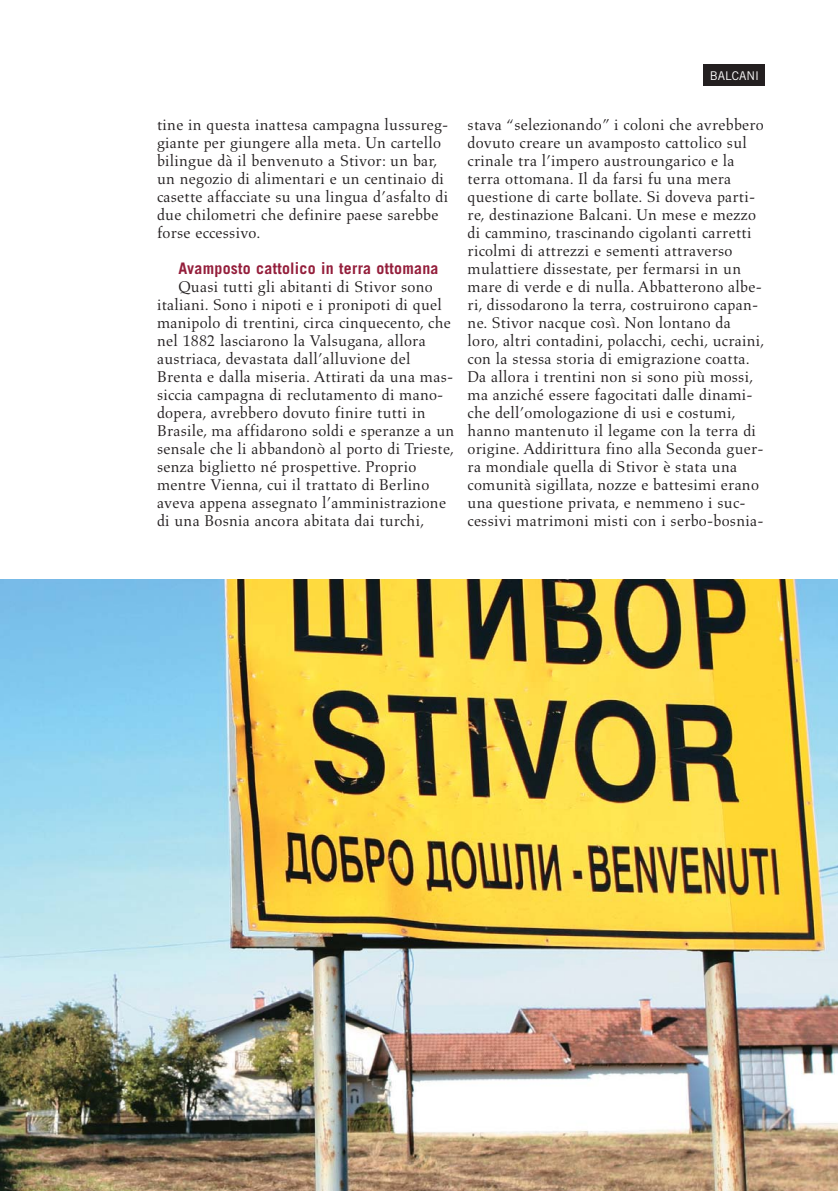
<style>
.page{position:relative;width:838px;height:1191px;background:#fff}
.page>*{position:absolute;margin:0;border:0;box-sizing:border-box;transform-origin:0 0}
.t1{font:15.9px/18px "Aldus";letter-spacing:.015em;color:#231f20}
.t2{font:700 15.9px "Trade Gothic";letter-spacing:.015em;color:#941e3b}
.t3{font:12px "Trade Gothic";color:#fff}
</style>
<div class="page">
<div style="left:703px;top:65px;width:62px;height:21px;background:#231f20"></div>
<img style="left:0;top:580px;width:837px;height:610px">
<p class="t3" style="left:709px;top:71px;width:51px">BALCANI</p>
<p class="t1" style="left:157px;top:117px;width:293px">tine in questa inattesa campagna lussureg&shy;giante per giungere alla meta. Un cartello bilingue dà il benvenuto a Stivor: un bar, un negozio di alimentari e un centinaio di casette affacciate su una lingua d’asfalto di due chilometri che definire paese sarebbe forse eccessivo.</p>
<p class="t2" style="left:178px;top:262px;width:262px">Avamposto cattolico in terra ottomana</p>
<p class="t1" style="left:157px;top:279px;width:299px;text-indent:21px">Quasi tutti gli abitanti di Stivor sono italiani. Sono i nipoti e i pronipoti di quel manipolo di trentini, circa cinquecento, che nel 1882 lasciarono la Valsugana, allora austriaca, devastata dall’alluvione del Brenta e dalla miseria. Attirati da una mas&shy;siccia campagna di reclutamento di mano&shy;dopera, avrebbero dovuto finire tutti in Brasile, ma affidarono soldi e speranze a un sensale che li abbandonò al porto di Trieste, senza biglietto né prospettive. Proprio mentre Vienna, cui il trattato di Berlino aveva appena assegnato l’amministrazione di una Bosnia ancora abitata dai turchi,</p>
<p class="t1" style="left:467px;top:117px;width:298px">stava “selezionando” i coloni che avrebbero dovuto creare un avamposto cattolico sul crinale tra l’impero austroungarico e la terra ottomana. Il da farsi fu una mera questione di carte bollate. Si doveva parti&shy;re, destinazione Balcani. Un mese e mezzo di cammino, trascinando cigolanti carretti ricolmi di attrezzi e sementi attraverso mulattiere dissestate, per fermarsi in un mare di verde e di nulla. Abbatterono albe&shy;ri, dissodarono la terra, costruirono capan&shy;ne. Stivor nacque così. Non lontano da loro, altri contadini, polacchi, cechi, ucraini, con la stessa storia di emigrazione coatta.<br>Da allora i trentini non si sono più mossi, ma anziché essere fagocitati dalle dinami&shy;che dell’omologazione di usi e costumi, hanno mantenuto il legame con la terra di origine. Addirittura fino alla Seconda guer&shy;ra mondiale quella di Stivor è stata una comunità sigillata, nozze e battesimi erano una questione privata, e nemmeno i suc&shy;cessivi matrimoni misti con i serbo-bosnia-</p>
</div>
